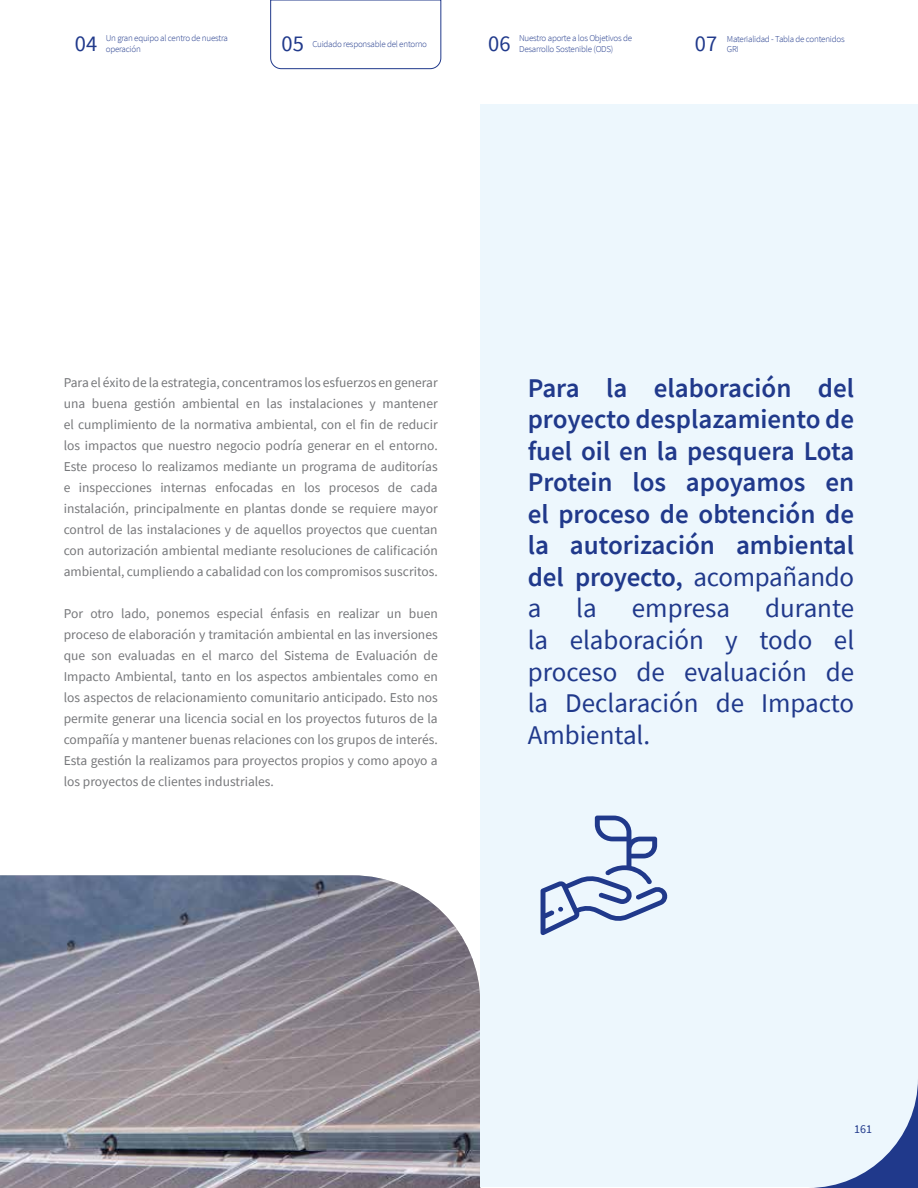
<style>
.page{position:relative;width:918px;height:1188px;background:#fff}
.page>*{position:absolute;margin:0;border:0;box-sizing:border-box;transform-origin:0 0}
.t1{font:600 27px/31.5px "Source Sans Pro";color:#20398b;text-align:justify}
.t2{font:27px/31.5px "Source Sans Pro";color:#20398b;text-align:justify}
.t3{font:22.5px "Source Sans Pro";color:#20398b}
.t4{font:13.5px/21px "Source Sans Pro";color:#76777a;text-align:justify}
.t5{font:12px "Source Sans Pro";color:#20398b}
.t6{font:300 9px/10.8px "Source Sans Pro";letter-spacing:-.025em;color:#20398b}
.s1{font-weight:400}
</style>
<div class="page">
<svg style="left:270px;top:0;width:171px;height:69px"></svg>
<img style="left:0;top:875px;width:480px;height:313px">
<div style="left:480px;top:104px;width:438px;height:1083px;background:#edf7fd"></div>
<svg style="left:811px;top:1081px;width:107px;height:107px"></svg>
<svg style="left:541px;top:816px;width:127px;height:119px"></svg>
<p class="t6" style="left:106px;top:33px;width:124px">Un gran equipo al centro de nuestra operación</p>
<h2 class="t3" style="left:488px;top:29px;width:24px">06</h2>
<p class="t6" style="left:519px;top:33px;width:115px">Nuestro aporte a los Objetivos de<br>Desarrollo Sostenible (ODS)</p>
<h2 class="t3" style="left:282px;top:29px;width:24px">05</h2>
<p class="t6" style="left:312px;top:39px;width:116px">Cuidado responsable del entorno</p>
<h2 class="t3" style="left:695px;top:29px;width:24px">07</h2>
<p class="t6" style="left:727px;top:33px;width:119px">Materialidad - Tabla de contenidos</p>
<h2 class="t3" style="left:75px;top:29px;width:24px">04</h2>
<p class="t6" style="left:727px;top:44px;width:14px">GRI</p>
<p class="t4" style="left:64px;top:372px;width:375px">Para el éxito de la estrategia, concentramos los esfuerzos en generar una buena gestión ambiental en las instalaciones y mantener el cumplimiento de la normativa ambiental, con el fin de reducir los impactos que nuestro negocio podría generar en el entorno.<br>Este proceso lo realizamos mediante un programa de auditorías e inspecciones internas enfocadas en los procesos de cada instalación, principalmente en plantas donde se requiere mayor control de las instalaciones y de aquellos proyectos que cuentan con autorización ambiental mediante resoluciones de calificación ambiental, cumpliendo a cabalidad con los compromisos suscritos.</p>
<p class="t4" style="left:64px;top:603px;width:376px">Por otro lado, ponemos especial énfasis en realizar un buen proceso de elaboración y tramitación ambiental en las inversiones que son evaluadas en el marco del Sistema de Evaluación de Impacto Ambiental, tanto en los aspectos ambientales como en los aspectos de relacionamiento comunitario anticipado. Esto nos permite generar una licencia social en los proyectos futuros de la compañía y mantener buenas relaciones con los grupos de interés.<br>Esta gestión la realizamos para proyectos propios y como apoyo a los proyectos de clientes industriales.</p>
<h1 class="t1" style="left:528px;top:372px;width:328px">Para la elaboración del proyecto desplazamiento de fuel oil en la pesquera Lota Protein los apoyamos en el proceso de obtención de la autorización ambiental del proyecto, <span class="s1">acompañando a</span></h1>
<h1 class="t2" style="left:528px;top:593px;width:328px;text-indent:238px">durante la elaboración y todo el proceso de evaluación de la Declaración de Impacto Ambiental.</h1>
<h1 class="t2" style="left:576px;top:593px;width:22px">la</h1>
<h1 class="t2" style="left:632px;top:593px;width:100px">empresa</h1>
<p class="t5" style="left:854px;top:1122px;width:19px">161</p>
</div>
